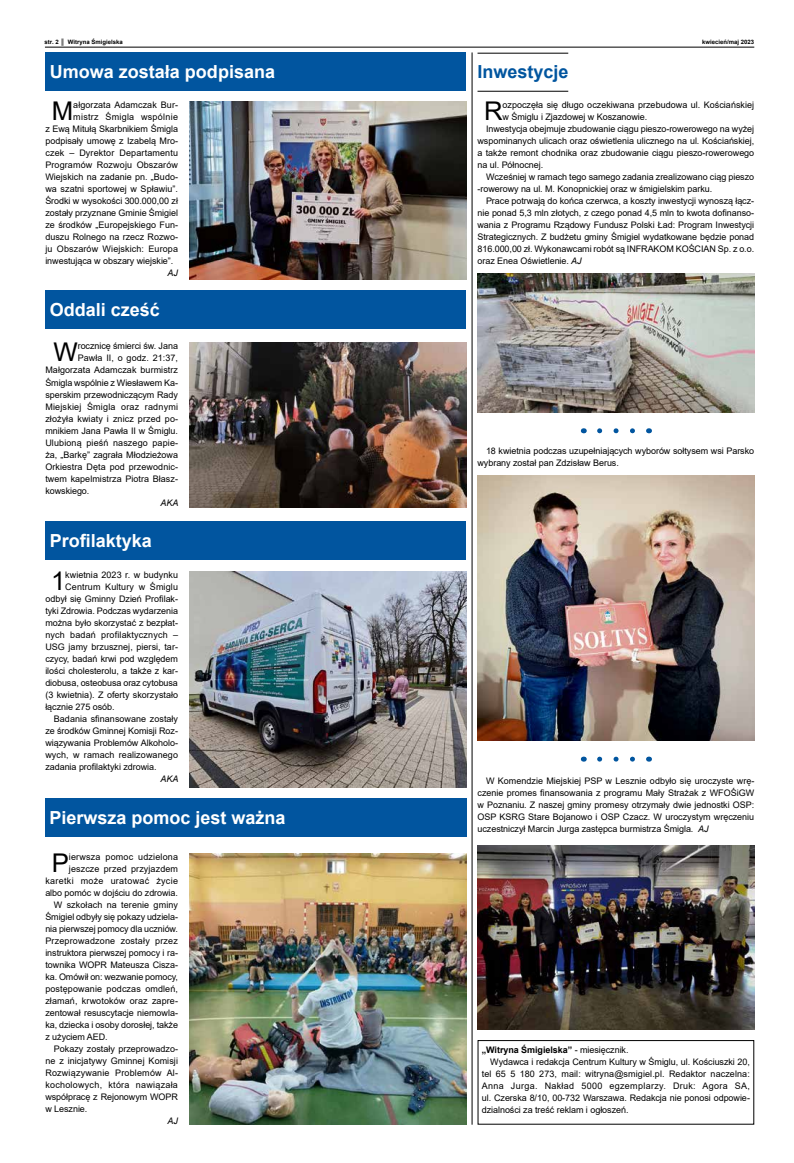
<style>
.page{position:relative;width:794px;height:1163px;background:#fff}
.page>*{position:absolute;margin:0;border:0;box-sizing:border-box;transform-origin:0 0}
.t1{font:25.8px "Arial";color:#000}
.t2{font:700 18px "Arial";color:#fff}
.t3{font:700 18px "Arial";color:#01559f}
.t4{font:9px/12px "Arial";letter-spacing:-.005em;color:#000}
.t5{font:9px "Arial";letter-spacing:.02em;color:#000}
.t6{font:9px "Arial";letter-spacing:.015em;color:#000}
.t7{font:9px "Arial";letter-spacing:.035em;color:#000}
.t8{font:9px "Arial";letter-spacing:.03em;color:#000}
.t9{font:700 9px "Arial";letter-spacing:-.005em;color:#000}
.t10{font:italic 9px "Arial";letter-spacing:-.005em;color:#000}
.t11{font:700 6px "Arial";color:#000}
.s1{font-style:italic}
.s2{font-weight:400}
</style>
<div class="page">
<hr style="left:45px;top:47px;width:709px;height:1px;background:#000">
<div style="left:477px;top:1039px;width:277px;height:85px;border:1px solid #000"></div>
<svg style="left:599px;top:428px;width:36px;height:5px"></svg>
<img style="left:477px;top:273px;width:277px;height:140px">
<img style="left:477px;top:476px;width:277px;height:264px">
<svg style="left:599px;top:756px;width:36px;height:5px"></svg>
<img style="left:477px;top:845px;width:277px;height:184px">
<div style="left:45px;top:53px;width:421px;height:38px;background:#01559f"></div>
<img style="left:189px;top:102px;width:277px;height:177px">
<div style="left:45px;top:290px;width:421px;height:38px;background:#01559f"></div>
<img style="left:189px;top:343px;width:277px;height:164px">
<div style="left:45px;top:521px;width:421px;height:39px;background:#01559f"></div>
<hr style="left:477px;top:53px;width:91px;height:1px;background:#000">
<hr style="left:477px;top:91px;width:91px;height:1px;background:#000">
<img style="left:189px;top:571px;width:277px;height:216px">
<div style="left:45px;top:798px;width:421px;height:38px;background:#01559f"></div>
<img style="left:189px;top:853px;width:277px;height:271px">
<hr style="left:471px;top:52px;width:1px;height:1072px;background:#000">
<p class="t11" style="left:45px;top:38px;width:80px">str. 2 ║ Witryna Śmigielska</p>
<p class="t11" style="left:702px;top:38px;width:54px">kwiecień/maj 2023</p>
<h2 class="t2" style="left:50px;top:59px;width:227px">Umowa została podpisana</h2>
<h1 class="t1" style="left:52px;top:93px;width:23px">M</h1>
<p class="t4" style="left:73px;top:99px;width:106px">ałgorzata Adamczak Bur-</p>
<p class="t8" style="left:73px;top:111px;width:106px">mistrz Śmigla wspólnie</p>
<p class="t4" style="left:45px;top:123px;width:134px">z Ewą Mitułą Skarbnikiem Śmigla</p>
<p class="t4" style="left:45px;top:135px;width:134px">podpisały umowę z Izabelą Mro-</p>
<p class="t6" style="left:45px;top:147px;width:134px">czek – Dyrektor Departamentu</p>
<p class="t6" style="left:45px;top:159px;width:134px">Programów Rozwoju Obszarów</p>
<p class="t4" style="left:45px;top:171px;width:134px">Wiejskich na zadanie pn. „Budo-</p>
<p class="t4" style="left:45px;top:183px;width:134px">wa szatni sportowej w Spławiu”.</p>
<p class="t4" style="left:45px;top:195px;width:134px">Środki w wysokości 300.000,00 zł</p>
<p class="t4" style="left:45px;top:207px;width:134px">zostały przyznane Gminie Śmigiel</p>
<p class="t4" style="left:45px;top:219px;width:134px">ze środków „Europejskiego Fun-</p>
<p class="t4" style="left:45px;top:231px;width:134px">duszu Rolnego na rzecz Rozwo-</p>
<p class="t4" style="left:45px;top:243px;width:134px">ju Obszarów Wiejskich: Europa</p>
<p class="t4" style="left:45px;top:255px;width:129px">inwestująca w obszary wiejskie”.</p>
<p class="t10" style="left:168px;top:267px;width:12px">AJ</p>
<h2 class="t2" style="left:50px;top:296px;width:112px">Oddali cześć</h2>
<h1 class="t1" style="left:54px;top:334px;width:26px">W</h1>
<p class="t4" style="left:78px;top:340px;width:102px">rocznicę śmierci św. Jana</p>
<p class="t4" style="left:78px;top:352px;width:102px">Pawła II, o godz. 21:37,</p>
<p class="t4" style="left:45px;top:364px;width:134px">Małgorzata Adamczak burmistrz</p>
<p class="t4" style="left:45px;top:376px;width:134px">Śmigla wspólnie z Wiesławem Ka-</p>
<p class="t4" style="left:45px;top:388px;width:134px">sperskim przewodniczącym Rady</p>
<p class="t5" style="left:45px;top:400px;width:134px">Miejskiej Śmigla oraz radnymi</p>
<p class="t4" style="left:45px;top:412px;width:134px">złożyła kwiaty i znicz przed po-</p>
<p class="t4" style="left:45px;top:424px;width:134px">mnikiem Jana Pawła II w Śmiglu.</p>
<p class="t6" style="left:45px;top:436px;width:134px">Ulubioną pieśń naszego papie-</p>
<p class="t4" style="left:45px;top:448px;width:134px">ża, „Barkę” zagrała Młodzieżowa</p>
<p class="t4" style="left:45px;top:460px;width:134px">Orkiestra Dęta pod przewodnic-</p>
<p class="t4" style="left:45px;top:472px;width:134px">twem kapelmistrza Piotra Błasz-</p>
<p class="t4" style="left:45px;top:484px;width:46px">kowskiego.</p>
<p class="t10" style="left:160px;top:496px;width:19px">AKA</p>
<h2 class="t2" style="left:50px;top:528px;width:104px">Profilaktyka</h2>
<h1 class="t1" style="left:51px;top:563px;width:16px">1</h1>
<p class="t4" style="left:65px;top:568px;width:114px">kwietnia 2023 r. w budynku</p>
<p class="t6" style="left:65px;top:580px;width:114px">Centrum Kultury w Śmiglu</p>
<p class="t4" style="left:45px;top:592px;width:134px">odbył się Gminny Dzień Profilak-</p>
<p class="t4" style="left:45px;top:604px;width:134px">tyki Zdrowia. Podczas wydarzenia</p>
<p class="t4" style="left:45px;top:616px;width:134px">można było skorzystać z bezpłat-</p>
<p class="t5" style="left:45px;top:628px;width:134px">nych badań profilaktycznych –</p>
<p class="t4" style="left:45px;top:640px;width:134px">USG jamy brzusznej, piersi, tar-</p>
<p class="t4" style="left:45px;top:652px;width:134px">czycy, badań krwi pod względem</p>
<p class="t4" style="left:45px;top:664px;width:134px">ilości cholesterolu, a także z kar-</p>
<p class="t4" style="left:45px;top:676px;width:134px">diobusa, osteobusa oraz cytobusa</p>
<p class="t4" style="left:45px;top:688px;width:134px">(3 kwietnia). Z oferty skorzystało</p>
<p class="t4" style="left:45px;top:700px;width:71px">łącznie 275 osób.</p>
<p class="t4" style="left:54px;top:712px;width:126px">Badania sfinansowane zostały</p>
<p class="t4" style="left:45px;top:724px;width:134px">ze środków Gminnej Komisji Roz-</p>
<p class="t4" style="left:45px;top:736px;width:134px">wiązywania Problemów Alkoholo-</p>
<p class="t4" style="left:45px;top:748px;width:134px">wych, w ramach realizowanego</p>
<p class="t4" style="left:45px;top:760px;width:113px">zadania profilaktyki zdrowia.</p>
<p class="t10" style="left:160px;top:773px;width:19px">AKA</p>
<h2 class="t2" style="left:49px;top:805px;width:238px">Pierwsza pomoc jest ważna</h2>
<h1 class="t1" style="left:52px;top:845px;width:19px">P</h1>
<p class="t5" style="left:69px;top:850px;width:111px">ierwsza pomoc udzielona</p>
<p class="t4" style="left:69px;top:863px;width:111px">jeszcze przed przyjazdem</p>
<p class="t7" style="left:45px;top:874px;width:134px">karetki może uratować życie</p>
<p class="t4" style="left:45px;top:887px;width:134px">albo pomóc w dojściu do zdrowia.</p>
<p class="t4" style="left:54px;top:899px;width:126px">W szkołach na terenie gminy</p>
<p class="t4" style="left:45px;top:911px;width:134px">Śmigiel odbyły się pokazy udziela-</p>
<p class="t4" style="left:45px;top:923px;width:134px">nia pierwszej pomocy dla uczniów.</p>
<p class="t5" style="left:45px;top:934px;width:134px">Przeprowadzone zostały przez</p>
<p class="t4" style="left:45px;top:947px;width:134px">instruktora pierwszej pomocy i ra-</p>
<p class="t4" style="left:45px;top:959px;width:134px">townika WOPR Mateusza Cisza-</p>
<p class="t4" style="left:45px;top:971px;width:134px">ka. Omówił on: wezwanie pomocy,</p>
<p class="t6" style="left:45px;top:982px;width:134px">postępowanie podczas omdleń,</p>
<p class="t4" style="left:45px;top:995px;width:134px">złamań, krwotoków oraz zapre-</p>
<p class="t4" style="left:45px;top:1007px;width:134px">zentował resuscytacje niemowla-</p>
<p class="t4" style="left:45px;top:1019px;width:134px">ka, dziecka i osoby dorosłej, także</p>
<p class="t4" style="left:45px;top:1031px;width:64px">z użyciem AED.</p>
<p class="t4" style="left:54px;top:1043px;width:126px">Pokazy zostały przeprowadzo-</p>
<p class="t4" style="left:45px;top:1055px;width:134px">ne z inicjatywy Gminnej Komisji</p>
<p class="t5" style="left:45px;top:1066px;width:134px">Rozwiązywanie Problemów Al-</p>
<p class="t8" style="left:45px;top:1078px;width:134px">kocholowych, która nawiązała</p>
<p class="t4" style="left:45px;top:1090px;width:134px">współpracę z Rejonowym WOPR</p>
<p class="t4" style="left:45px;top:1102px;width:44px">w Lesznie.</p>
<p class="t10" style="left:168px;top:1115px;width:12px">AJ</p>
<h2 class="t3" style="left:477px;top:59px;width:93px">Inwestycje</h2>
<h1 class="t1" style="left:484px;top:93px;width:20px">R</h1>
<p class="t4" style="left:502px;top:99px;width:253px">ozpoczęła się długo oczekiwana przebudowa ul. Kościańskiej</p>
<p class="t4" style="left:502px;top:111px;width:146px">w Śmiglu i Zjazdowej w Koszanowie.</p>
<p class="t4" style="left:486px;top:123px;width:270px">Inwestycja obejmuje zbudowanie ciągu pieszo-rowerowego na wyżej</p>
<p class="t4" style="left:477px;top:135px;width:278px">wspominanych ulicach oraz oświetlenia ulicznego na ul. Kościańskiej,</p>
<p class="t4" style="left:477px;top:147px;width:278px">a także remont chodnika oraz zbudowanie ciągu pieszo-rowerowego</p>
<p class="t4" style="left:477px;top:159px;width:67px">na ul. Północnej.</p>
<p class="t4" style="left:486px;top:171px;width:270px">Wcześniej w ramach tego samego zadania zrealizowano ciąg pieszo</p>
<p class="t4" style="left:477px;top:183px;width:236px">-rowerowy na ul. M. Konopnickiej oraz w śmigielskim parku.</p>
<p class="t4" style="left:486px;top:195px;width:270px">Prace potrwają do końca czerwca, a koszty inwestycji wynoszą łącz-</p>
<p class="t4" style="left:477px;top:207px;width:278px">nie ponad 5,3 mln złotych, z czego ponad 4,5 mln to kwota dofinanso-</p>
<p class="t4" style="left:477px;top:219px;width:278px">wania z Programu Rządowy Fundusz Polski Ład: Program Inwestycji</p>
<p class="t4" style="left:477px;top:231px;width:278px">Strategicznych. Z budżetu gminy Śmigiel wydatkowane będzie ponad</p>
<p class="t4" style="left:477px;top:243px;width:278px">816.000,00 zł. Wykonawcami robót są INFRAKOM KOŚCIAN Sp. z o.o.</p>
<p class="t4" style="left:477px;top:255px;width:105px">oraz Enea Oświetlenie. <span class="s1">AJ</span></p>
<p class="t4" style="left:477px;top:444px;width:278px;text-indent:9px">18 kwietnia podczas uzupełniających wyborów sołtysem wsi Parsko wybrany został pan Zdzisław Berus.</p>
<p class="t4" style="left:477px;top:774px;width:278px;text-align:justify;text-indent:9px">W Komendzie Miejskiej PSP w Lesznie odbyło się uroczyste wrę&shy;czenie promes finansowania z programu Mały Strażak z WFOŚiGW w Poznaniu. Z naszej gminy promesy otrzymały dwie jednostki OSP:<br>OSP KSRG Stare Bojanowo i OSP Czacz. W uroczystym wręczeniu uczestniczył Marcin Jurga zastępca burmistrza Śmigla. <span class="s1">AJ</span></p>
<p class="t9" style="left:482px;top:1043px;width:148px">„Witryna Śmigielska” <span class="s2">- miesięcznik.</span></p>
<p class="t4" style="left:490px;top:1055px;width:261px">Wydawca i redakcja Centrum Kultury w Śmiglu, ul. Kościuszki 20,</p>
<p class="t4" style="left:482px;top:1067px;width:269px">tel 65 5 180 273, mail: witryna@smigiel.pl. Redaktor naczelna:</p>
<p class="t7" style="left:482px;top:1079px;width:270px">Anna Jurga. Nakład 5000 egzemplarzy. Druk: Agora SA,</p>
<p class="t4" style="left:482px;top:1091px;width:270px">ul. Czerska 8/10, 00-732 Warszawa. Redakcja nie ponosi odpowie-</p>
<p class="t4" style="left:482px;top:1103px;width:148px">dzialności za treść reklam i ogłoszeń.</p>
</div>
